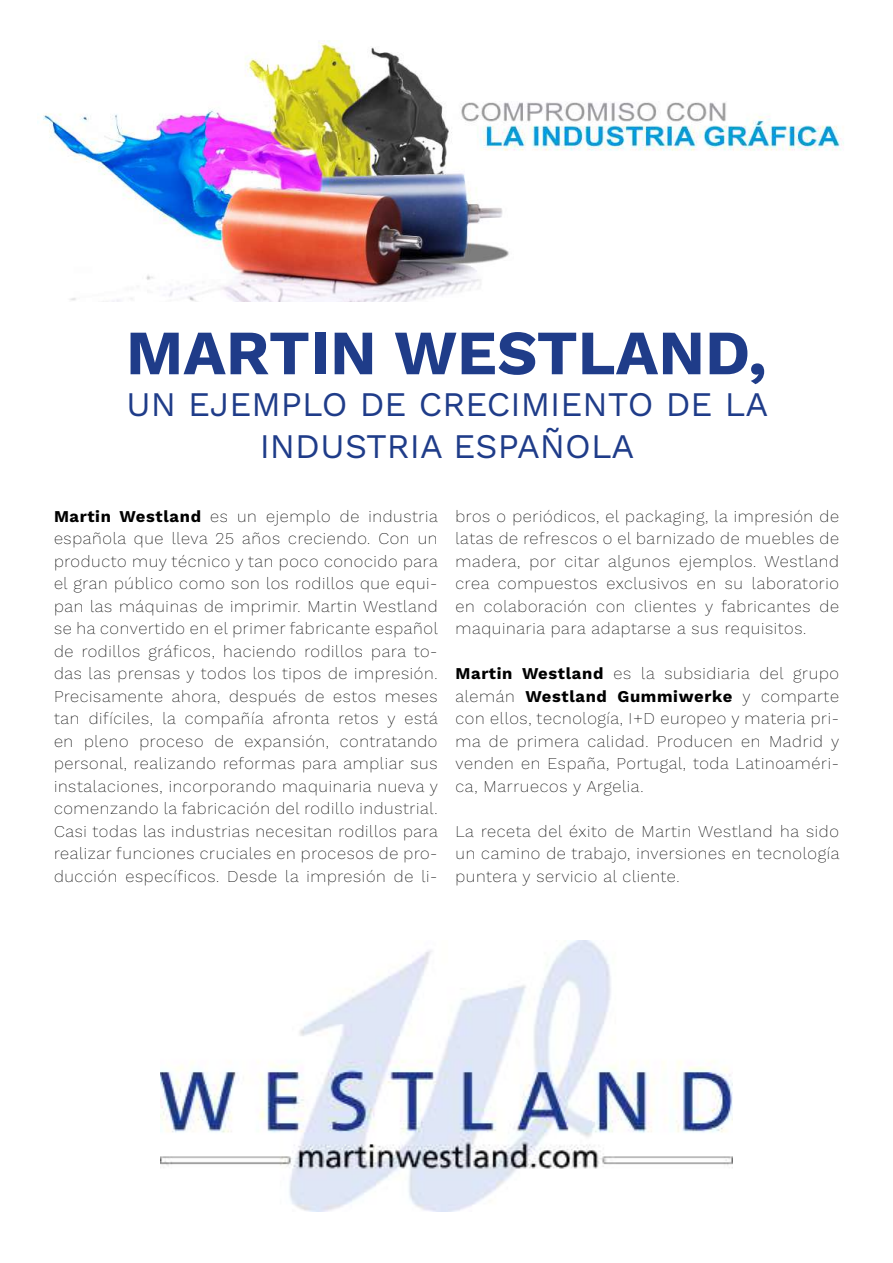
<style>
.page{position:relative;width:893px;height:1263px;background:#fff}
.page>*{position:absolute;margin:0;border:0;box-sizing:border-box;transform-origin:0 0}
.t1{font:700 63px "Work Sans";color:#1f3c89}
.t2{font:34.5px/42px "Work Sans";color:#1f3c89;text-align:center}
.t3{font:100 16.5px/22.5px "Work Sans";letter-spacing:.04em;color:#000;text-align:justify}
.s1{font-weight:700}
</style>
<div class="page">
<img style="left:160px;top:941px;width:572px;height:270px">
<img style="left:43px;top:41px;width:801px;height:261px">
<h1 class="t1" style="left:126px;top:316px;width:642px">MARTIN WESTLAND,</h1>
<h2 class="t2" style="left:126px;top:385px;width:644px">UN EJEMPLO DE CRECIMIENTO DE LA<br>INDUSTRIA ESPAÑOLA</h2>
<p class="t3" style="left:54px;top:506px;width:385px"><span class="s1">Martin Westland</span> es un ejemplo de industria española que lleva 25 años creciendo. Con un producto muy técnico y tan poco conocido para el gran público como son los rodillos que equi&shy;pan las máquinas de imprimir. Martin Westland se ha convertido en el primer fabricante español de rodillos gráficos, haciendo rodillos para to&shy;das las prensas y todos los tipos de impresión.<br>Precisamente ahora, después de estos meses tan difíciles, la compañía afronta retos y está en pleno proceso de expansión, contratando personal, realizando reformas para ampliar sus instalaciones, incorporando maquinaria nueva y comenzando la fabricación del rodillo industrial.<br>Casi todas las industrias necesitan rodillos para realizar funciones cruciales en procesos de pro&shy;ducción específicos. Desde la impresión de li-</p>
<p class="t3" style="left:455px;top:506px;width:385px">bros o periódicos, el packaging, la impresión de latas de refrescos o el barnizado de muebles de madera, por citar algunos ejemplos. Westland crea compuestos exclusivos en su laboratorio en colaboración con clientes y fabricantes de maquinaria para adaptarse a sus requisitos.</p>
<p class="t3" style="left:455px;top:663px;width:385px"><span class="s1">Martin Westland</span> es la subsidiaria del grupo alemán <span class="s1">Westland Gummiwerke</span> y comparte con ellos, tecnología, I+D europeo y materia pri&shy;ma de primera calidad. Producen en Madrid y venden en España, Portugal, toda Latinoaméri&shy;ca, Marruecos y Argelia.</p>
<p class="t3" style="left:455px;top:821px;width:385px">La receta del éxito de Martin Westland ha sido un camino de trabajo, inversiones en tecnología puntera y servicio al cliente.</p>
</div>
